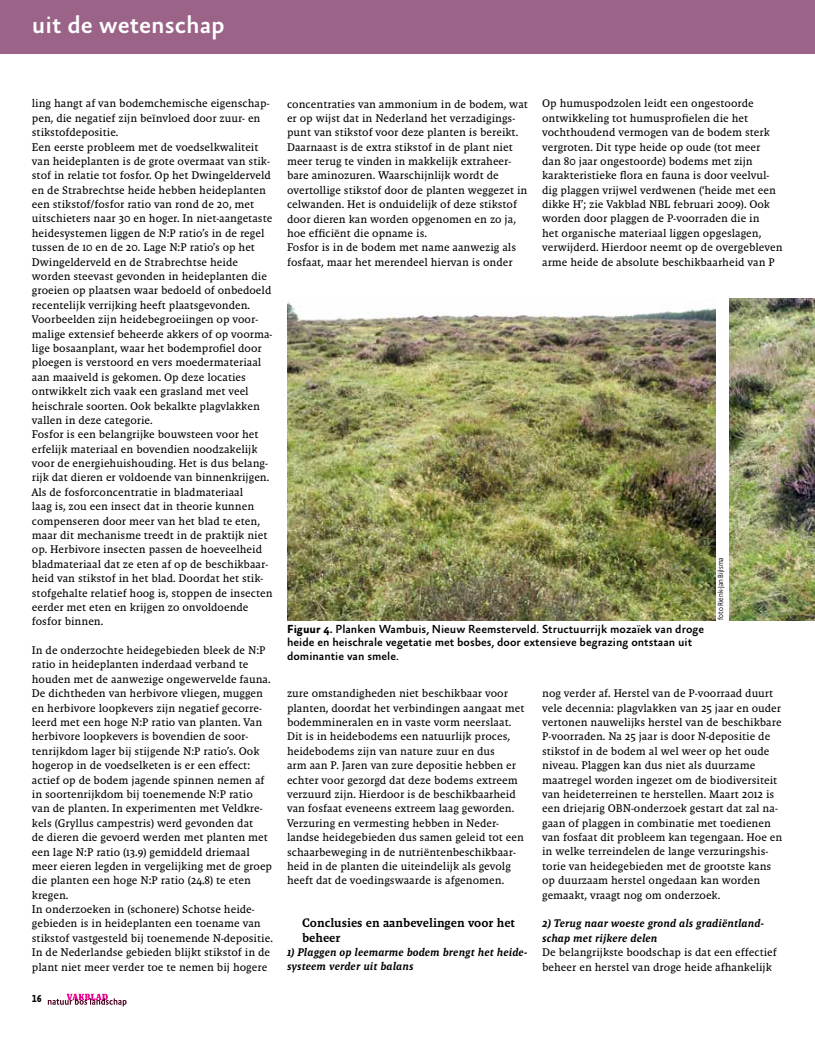
<style>
.page{position:relative;width:815px;height:1046px;background:#fff}
.page>*{position:absolute;margin:0;border:0;box-sizing:border-box;transform-origin:0 0}
.t1{font:500 25px "Absara Sans TF";color:#fff}
.t2{font:12.5px/14.4px "Malaga Med";color:#000}
.t3{font:500 11.88px/13.8px "Absara Sans";color:#000}
.t4{font:11.25px/14.4px "Malaga Reg";color:#000}
.t5{font:italic 11.25px/14.4px "Malaga Med";color:#000}
.t6{font:500 10.38px "Absara Sans TF Head";color:#000}
.t7{font:300 7.5px "Absara Sans LF Head";color:#000}
.s1{font-weight:700}
</style>
<div class="page">
<div style="left:0;top:0;width:815px;height:53px;background:#9a6387"></div>
<img style="left:287px;top:302px;width:429px;height:318px">
<img style="left:729px;top:299px;width:86px;height:321px">
<svg style="left:48px;top:993px;width:79px;height:13px"></svg>
<h1 class="t1" style="left:32px;top:11px;width:194px">uit de wetenschap</h1>
<p class="t4" style="left:32px;top:96px;width:242px">ling hangt af van bodemchemische eigenschap&shy;pen, die negatief zijn beïnvloed door zuur- en stikstofdepositie.<br>Een eerste probleem met de voedselkwaliteit van heideplanten is de grote overmaat van stik&shy;stof in relatie tot fosfor. Op het Dwingelderveld en de Strabrechtse heide hebben heideplanten een stikstof/fosfor ratio van rond de 20, met uitschieters naar 30 en hoger. In niet-aangetaste heidesystemen liggen de N:P ratio’s in de regel tussen de 10 en de 20. Lage N:P ratio’s op het Dwingelderveld en de Strabrechtse heide worden steevast gevonden in heideplanten die groeien op plaatsen waar bedoeld of onbedoeld recentelijk verrijking heeft plaatsgevonden.<br>Voorbeelden zijn heidebegroeiingen op voor&shy;malige extensief beheerde akkers of op voorma&shy;lige bosaanplant, waar het bodemprofiel door ploegen is verstoord en vers moedermateriaal aan maaiveld is gekomen. Op deze locaties ontwikkelt zich vaak een grasland met veel heischrale soorten. Ook bekalkte plagvlakken vallen in deze categorie.<br>Fosfor is een belangrijke bouwsteen voor het erfelijk materiaal en bovendien noodzakelijk voor de energiehuishouding. Het is dus belang&shy;rijk dat dieren er voldoende van binnenkrijgen.<br>Als de fosforconcentratie in bladmateriaal<br>laag is, zou een insect dat in theorie kunnen compenseren door meer van het blad te eten, maar dit mechanisme treedt in de praktijk niet op. Herbivore insecten passen de hoeveelheid bladmateriaal dat ze eten af op de beschikbaar&shy;heid van stikstof in het blad. Doordat het stik&shy;stofgehalte relatief hoog is, stoppen de insecten eerder met eten en krijgen zo onvoldoende fosfor binnen.</p>
<p class="t4" style="left:32px;top:643px;width:242px">In de onderzochte heidegebieden bleek de N:P ratio in heideplanten inderdaad verband te houden met de aanwezige ongewervelde fauna.<br>De dichtheden van herbivore vliegen, muggen en herbivore loopkevers zijn negatief gecorre&shy;leerd met een hoge N:P ratio van planten. Van herbivore loopkevers is bovendien de soor&shy;tenrijkdom lager bij stijgende N:P ratio’s. Ook hogerop in de voedselketen is er een effect: actief op de bodem jagende spinnen nemen af in soortenrijkdom bij toenemende N:P ratio van de planten. In experimenten met Veldkre&shy;kels (Gryllus campestris) werd gevonden dat<br>de dieren die gevoerd werden met planten met een lage N:P ratio (13.9) gemiddeld driemaal meer eieren legden in vergelijking met de groep die planten een hoge N:P ratio (24.8) te eten kregen.<br>In onderzoeken in (schonere) Schotse heide&shy;gebieden is in heideplanten een toename van stikstof vastgesteld bij toenemende N-depositie.<br>In de Nederlandse gebieden blijkt stikstof in de plant niet meer verder toe te nemen bij hogere</p>
<p class="t6" style="left:32px;top:991px;width:11px">16</p>
<p class="t4" style="left:287px;top:96px;width:242px">concentraties van ammonium in de bodem, wat er op wijst dat in Nederland het verzadigings&shy;punt van stikstof voor deze planten is bereikt.<br>Daarnaast is de extra stikstof in de plant niet meer terug te vinden in makkelijk extraheer&shy;bare aminozuren. Waarschijnlijk wordt de overtollige stikstof door de planten weggezet in celwanden. Het is onduidelijk of deze stikstof door dieren kan worden opgenomen en zo ja, hoe efficiënt die opname is.<br>Fosfor is in de bodem met name aanwezig als fosfaat, maar het merendeel hiervan is onder</p>
<p class="t4" style="left:542px;top:96px;width:242px">Op humuspodzolen leidt een ongestoorde ontwikkeling tot humusprofielen die het vochthoudend vermogen van de bodem sterk vergroten. Dit type heide op oude (tot meer<br>dan 80 jaar ongestoorde) bodems met zijn karakteristieke flora en fauna is door veelvul&shy;dig plaggen vrijwel verdwenen (‘heide met een dikke H’; zie Vakblad NBL februari 2009). Ook worden door plaggen de P-voorraden die in<br>het organische materiaal liggen opgeslagen, verwijderd. Hierdoor neemt op de overgebleven arme heide de absolute beschikbaarheid van P</p>
<p class="t7" style="left:716px;top:620px;width:64px;rotate:-90deg">foto Rienk-Jan Bijlsma</p>
<p class="t3" style="left:287px;top:622px;width:419px"><span class="s1">Figuur 4.</span> Planken Wambuis, Nieuw Reemsterveld. Structuurrijk mozaïek van droge heide en heischrale vegetatie met bosbes, door extensieve begrazing ontstaan uit dominantie van smele.</p>
<p class="t4" style="left:287px;top:686px;width:239px">zure omstandigheden niet beschikbaar voor planten, doordat het verbindingen aangaat met bodemmineralen en in vaste vorm neerslaat.<br>Dit is in heidebodems een natuurlijk proces, heidebodems zijn van nature zuur en dus<br>arm aan P. Jaren van zure depositie hebben er echter voor gezorgd dat deze bodems extreem verzuurd zijn. Hierdoor is de beschikbaarheid van fosfaat eveneens extreem laag geworden.<br>Verzuring en vermesting hebben in Neder&shy;landse heidegebieden dus samen geleid tot een schaarbeweging in de nutriëntenbeschikbaar&shy;heid in de planten die uiteindelijk als gevolg heeft dat de voedingswaarde is afgenomen.</p>
<p class="t2" style="left:302px;top:915px;width:215px">Conclusies en aanbevelingen voor het beheer</p>
<p class="t5" style="left:287px;top:944px;width:242px">1) Plaggen op leemarme bodem brengt het heide&shy;systeem verder uit balans</p>
<p class="t4" style="left:542px;top:686px;width:242px">nog verder af. Herstel van de P-voorraad duurt vele decennia: plagvlakken van 25 jaar en ouder vertonen nauwelijks herstel van de beschikbare P-voorraden. Na 25 jaar is door N-depositie de stikstof in de bodem al wel weer op het oude niveau. Plaggen kan dus niet als duurzame maatregel worden ingezet om de biodiversiteit van heideterreinen te herstellen. Maart 2012 is een driejarig OBN-onderzoek gestart dat zal na&shy;gaan of plaggen in combinatie met toedienen van fosfaat dit probleem kan tegengaan. Hoe en in welke terreindelen de lange verzuringshis&shy;torie van heidegebieden met de grootste kans op duurzaam herstel ongedaan kan worden gemaakt, vraagt nog om onderzoek.</p>
<p class="t5" style="left:542px;top:916px;width:223px">2) Terug naar woeste grond als gradiëntland&shy;schap met rijkere delen</p>
<p class="t4" style="left:542px;top:944px;width:236px">De belangrijkste boodschap is dat een effectief beheer en herstel van droge heide afhankelijk</p>
</div>
